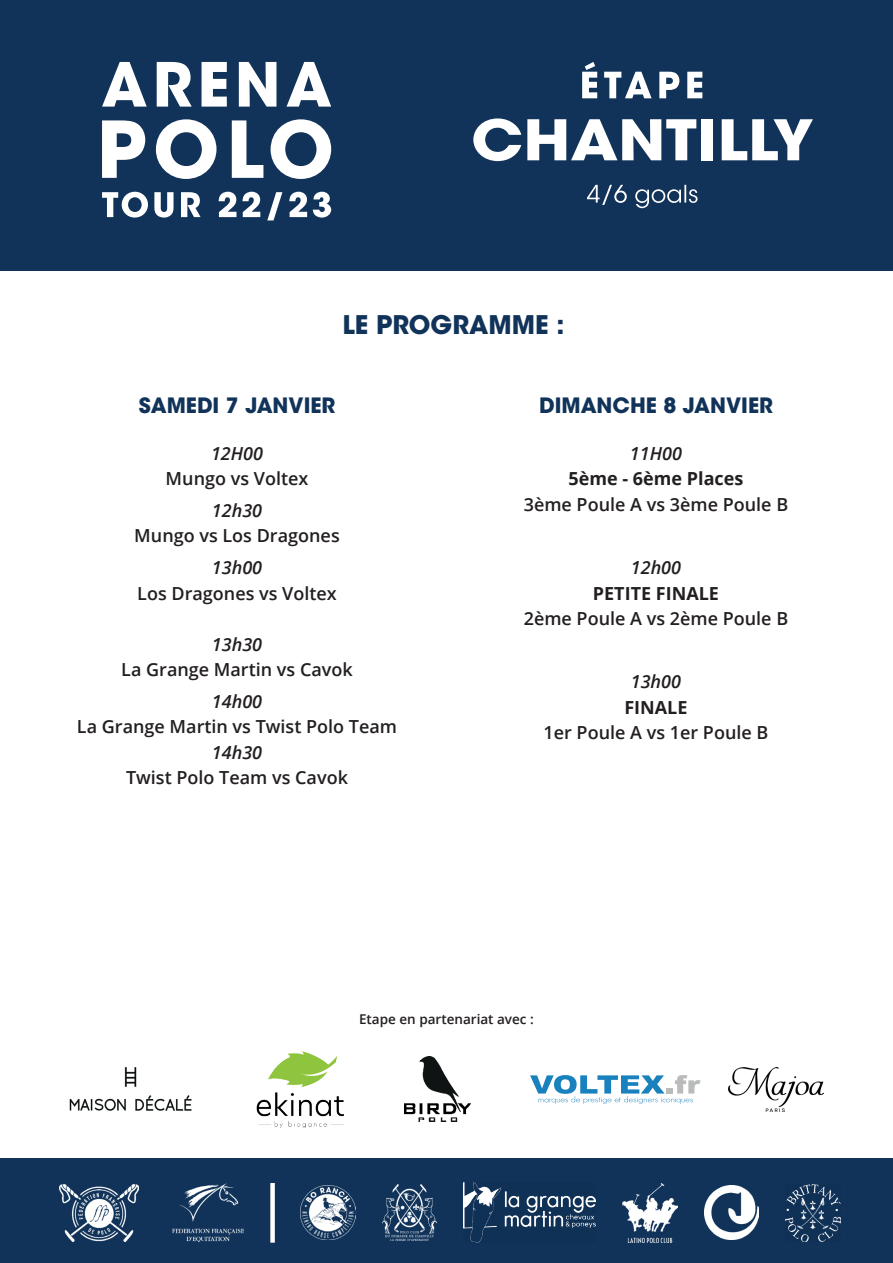
<style>
.page{position:relative;width:893px;height:1263px;background:#fff}
.page>*{position:absolute;margin:0;border:0;box-sizing:border-box;transform-origin:0 0}
.t1{font:700 55.5px "ITC Avant Garde Std";color:#fff;scale:1.13 1}
.t2{font:700 25.5px "ITC Avant Garde Std";color:#113359}
.t3{font:700 21px "ITC Avant Garde Std";color:#113359}
.t4{font:600 18px "Open Sans";color:#231f20}
.t5{font:italic 600 18px "Open Sans";color:#231f20}
.t6{font:700 18px "Open Sans";color:#231f20}
.t7{font:600 13.5px "Open Sans";color:#231f20}
</style>
<div class="page">
<div style="left:0;top:1159px;width:893px;height:104px;background:#113359"></div>
<div style="left:0;top:0;width:893px;height:270px;background:#113359"></div>
<img style="left:301px;top:1186px;width:54px;height:54px">
<img style="left:60px;top:1184px;width:78px;height:57px">
<img style="left:382px;top:1185px;width:55px;height:56px">
<img style="left:464px;top:1183px;width:132px;height:60px">
<img style="left:623px;top:1183px;width:54px;height:59px">
<img style="left:704px;top:1186px;width:55px;height:54px">
<img style="left:786px;top:1184px;width:54px;height:57px">
<img style="left:172px;top:1184px;width:71px;height:58px">
<div style="left:270px;top:1183px;width:5px;height:60px;background:#fff"></div>
<svg style="left:102px;top:62px;width:229px;height:45px"></svg>
<svg style="left:102px;top:119px;width:229px;height:60px"></svg>
<svg style="left:102px;top:192px;width:229px;height:28px"></svg>
<svg style="left:582px;top:62px;width:120px;height:36px"></svg>
<svg style="left:587px;top:185px;width:111px;height:23px"></svg>
<img style="left:256px;top:1051px;width:88px;height:76px">
<img style="left:69px;top:1067px;width:123px;height:44px">
<img style="left:404px;top:1057px;width:67px;height:65px">
<svg style="left:530px;top:1075px;width:171px;height:29px"></svg>
<img style="left:728px;top:1067px;width:95px;height:45px">
<h1 class="t1" style="left:471px;top:104px;width:305px">CHANTILLY</h1>
<h2 class="t2" style="left:342px;top:308px;width:223px">LE PROGRAMME :</h2>
<p class="t3" style="left:139px;top:391px;width:198px">SAMEDI 7 JANVIER</p>
<p class="t5" style="left:211px;top:441px;width:54px">12H00</p>
<p class="t4" style="left:166px;top:467px;width:144px">Mungo vs Voltex</p>
<p class="t5" style="left:212px;top:498px;width:52px">12h30</p>
<p class="t4" style="left:134px;top:524px;width:207px">Mungo vs Los Dragones</p>
<p class="t5" style="left:212px;top:555px;width:52px">13h00</p>
<p class="t4" style="left:137px;top:581px;width:201px">Los Dragones vs Voltex</p>
<p class="t5" style="left:212px;top:632px;width:52px">13h30</p>
<p class="t4" style="left:121px;top:657px;width:233px">La Grange Martin vs Cavok</p>
<p class="t5" style="left:212px;top:689px;width:52px">14h00</p>
<p class="t4" style="left:77px;top:714px;width:322px">La Grange Martin vs Twist Polo Team</p>
<p class="t5" style="left:212px;top:740px;width:52px">14h30</p>
<p class="t4" style="left:126px;top:765px;width:223px">Twist Polo Team vs Cavok</p>
<p class="t3" style="left:539px;top:391px;width:235px">DIMANCHE 8 JANVIER</p>
<p class="t5" style="left:630px;top:441px;width:54px">11H00</p>
<p class="t6" style="left:569px;top:466px;width:176px">5ème - 6ème Places</p>
<p class="t4" style="left:524px;top:492px;width:266px">3ème Poule A vs 3ème Poule B</p>
<p class="t5" style="left:631px;top:555px;width:52px">12h00</p>
<p class="t6" style="left:593px;top:580px;width:128px">PETITE FINALE</p>
<p class="t4" style="left:524px;top:606px;width:266px">2ème Poule A vs 2ème Poule B</p>
<p class="t5" style="left:631px;top:669px;width:52px">13h00</p>
<p class="t6" style="left:624px;top:694px;width:65px">FINALE</p>
<p class="t4" style="left:543px;top:720px;width:226px">1er Poule A vs 1er Poule B</p>
<p class="t7" style="left:359px;top:1010px;width:176px">Etape en partenariat avec :</p>
</div>
